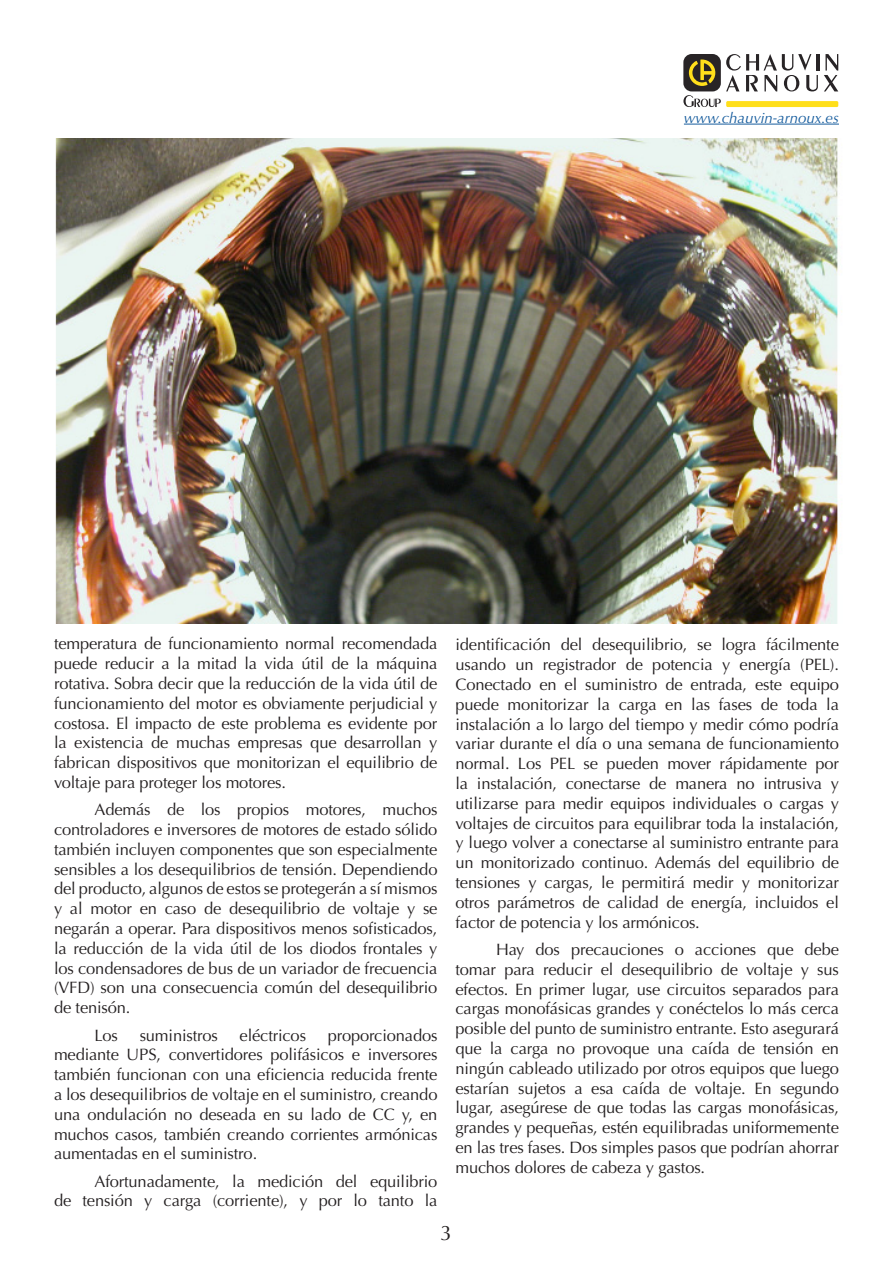
<style>
.page{position:relative;width:893px;height:1263px;background:#fff}
.page>*{position:absolute;margin:0;border:0;box-sizing:border-box;transform-origin:0 0}
.t1{font:21px "Optima";color:#231f20}
.t2{font:16.5px/19.8px "Optima";letter-spacing:-.01em;color:#231f20;text-align:justify}
.t3{font:italic 15px "Optima";color:#175d9e}
</style>
<div class="page">
<hr style="left:816px;top:54px;width:3px;height:17px;background:#282426">
<svg style="left:824px;top:54px;width:14px;height:37px"></svg>
<svg style="left:683px;top:54px;width:135px;height:53px"></svg>
<div style="left:726px;top:101px;width:112px;height:6px;background:#ffdf1b;border-radius:2px"></div>
<hr style="left:684px;top:124px;width:155px;height:1px;background:#175d9e">
<img style="left:55px;top:139px;width:787px;height:485px">
<p class="t3" style="left:684px;top:109px;width:157px">www.chauvin-arnoux.es</p>
<p class="t2" style="left:54px;top:634px;width:385px">temperatura de funcionamiento normal recomendada puede reducir a la mitad la vida útil de la máquina rotativa. Sobra decir que la reducción de la vida útil de funcionamiento del motor es obviamente perjudicial y costosa. El impacto de este problema es evidente por la existencia de muchas empresas que desarrollan y fabrican dispositivos que monitorizan el equilibrio de voltaje para proteger los motores.</p>
<p class="t2" style="left:54px;top:800px;width:385px;text-indent:40px">Además de los propios motores, muchos controladores e inversores de motores de estado sólido también incluyen componentes que son especialmente sensibles a los desequilibrios de tensión. Dependiendo del producto, algunos de estos se protegerán a sí mismos y al motor en caso de desequilibrio de voltaje y se negarán a operar. Para dispositivos menos sofisticados, la reducción de la vida útil de los diodos frontales y los condensadores de bus de un variador de frecuencia (VFD) son una consecuencia común del desequilibrio de tenisón.</p>
<p class="t2" style="left:94px;top:1025px;width:25px">Los</p>
<p class="t2" style="left:140px;top:1025px;width:80px">suministros</p>
<p class="t2" style="left:240px;top:1025px;width:68px">eléctricos</p>
<p class="t2" style="left:54px;top:1025px;width:385px;text-indent:274px">proporcionados mediante UPS, convertidores polifásicos e inversores también funcionan con una eficiencia reducida frente a los desequilibrios de voltaje en el suministro, creando una ondulación no deseada en su lado de CC y, en muchos casos, también creando corrientes armónicas aumentadas en el suministro.</p>
<p class="t2" style="left:54px;top:1171px;width:385px;text-align:right">Afortunadamente, la medición del equilibrio<br>de tensión y carga (corriente), y por lo tanto la</p>
<p class="t2" style="left:455px;top:635px;width:385px">identificación del desequilibrio, se logra fácilmente usando un registrador de potencia y energía (PEL).<br>Conectado en el suministro de entrada, este equipo puede monitorizar la carga en las fases de toda la instalación a lo largo del tiempo y medir cómo podría variar durante el día o una semana de funcionamiento normal. Los PEL se pueden mover rápidamente por la instalación, conectarse de manera no intrusiva y utilizarse para medir equipos individuales o cargas y voltajes de circuitos para equilibrar toda la instalación, y luego volver a conectarse al suministro entrante para un monitorizado continuo. Además del equilibrio de tensiones y cargas, le permitirá medir y monitorizar otros parámetros de calidad de energía, incluidos el factor de potencia y los armónicos.</p>
<p class="t2" style="left:455px;top:940px;width:385px;text-indent:40px">Hay dos precauciones o acciones que debe tomar para reducir el desequilibrio de voltaje y sus efectos. En primer lugar, use circuitos separados para cargas monofásicas grandes y conéctelos lo más cerca posible del punto de suministro entrante. Esto asegurará que la carga no provoque una caída de tensión en ningún cableado utilizado por otros equipos que luego estarían sujetos a esa caída de voltaje. En segundo lugar, asegúrese de que todas las cargas monofásicas, grandes y pequeñas, estén equilibradas uniformemente en las tres fases. Dos simples pasos que podrían ahorrar muchos dolores de cabeza y gastos.</p>
<p class="t1" style="left:441px;top:1221px;width:13px">3</p>
</div>
